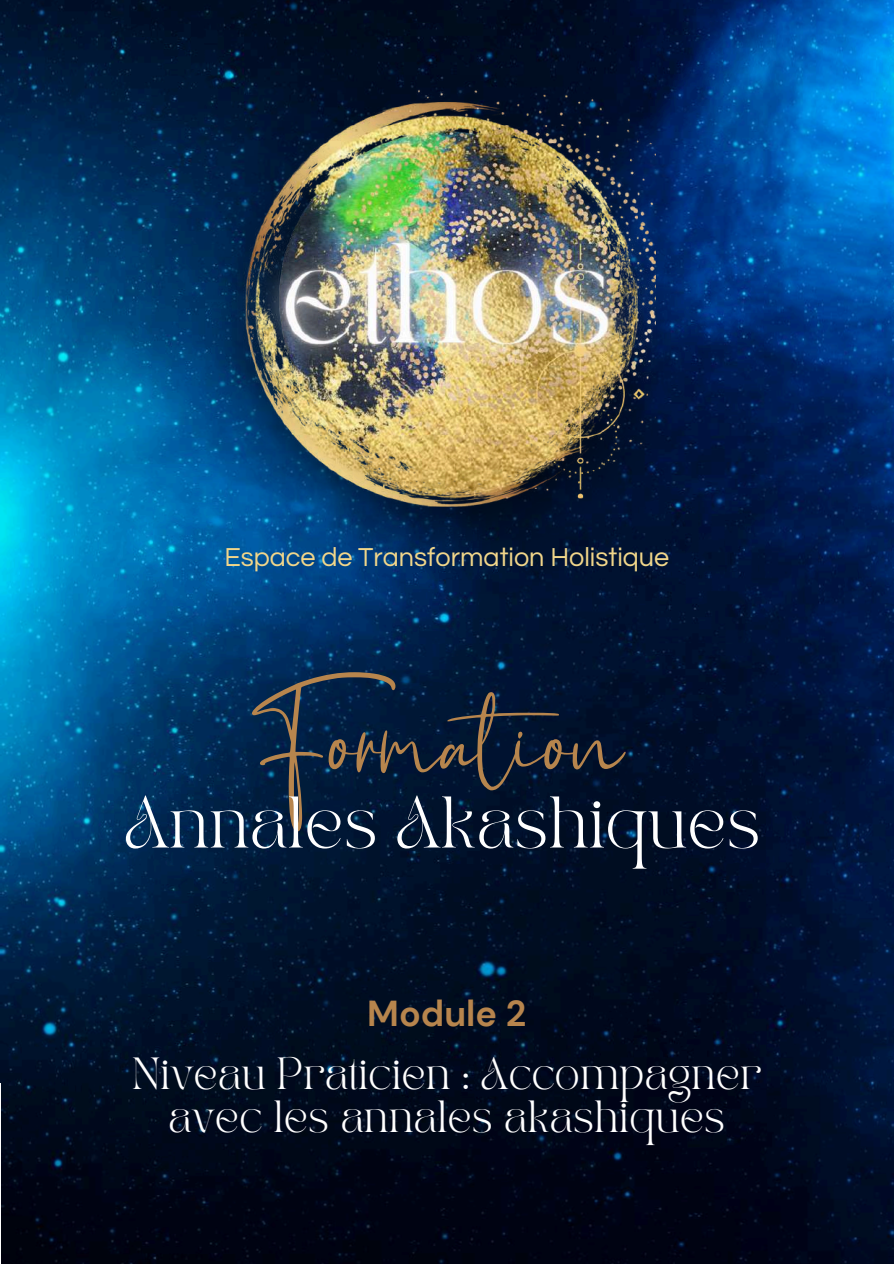
<style>
.page{position:relative;width:894px;height:1264px;background:#fff}
.page>*{position:absolute;margin:0;border:0;box-sizing:border-box;transform-origin:0 0}
.t1{font:223.05px "Holistic Signature";color:#b7854d}
.t2{font:51px "TAN PEARL Regular";color:#fff}
.t3{font:700 36px "DM Sans";color:#b7854d}
.t4{font:31.5px/43.8px "TAN PEARL Regular";color:#fff;text-align:center}
.t5{font:27px "Questrial";color:#f1d68a}
</style>
<div class="page">
<img style="left:0;top:0;width:893px;height:1263px">
<img style="left:179px;top:70px;width:527px;height:530px">
<img style="left:238px;top:89px;width:417px;height:418px">
<p class="t5" style="left:224px;top:544px;width:446px">Espace de Transformation Holistique</p>
<h1 class="t1" style="left:263px;top:637px;width:361px">Formation</h1>
<h2 class="t2" style="left:124px;top:795px;width:637px">Annales Akashiques</h2>
<p class="t3" style="left:367px;top:990px;width:160px">Module 2</p>
<p class="t4" style="left:132px;top:1054px;width:631px">Niveau Praticien : Accompagner avec les annales akashiques</p>
</div>
